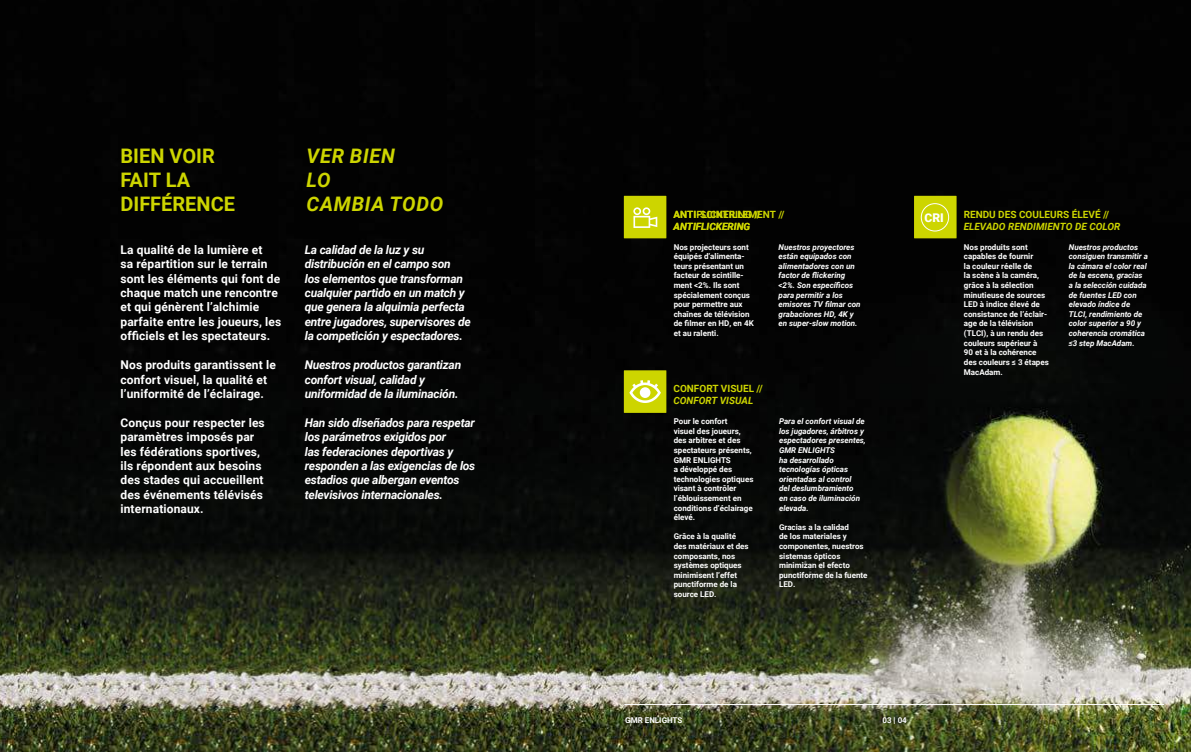
<style>
.page{position:relative;width:1191px;height:752px;background:#fff}
.page>*{position:absolute;margin:0;border:0;box-sizing:border-box;transform-origin:0 0}
.t1{font:700 20px/24px "Roboto";color:#cdd500}
.t2{font:italic 700 20px/24px "Roboto";letter-spacing:.035em;color:#cdd500}
.t3{font:italic 700 12px/14.4px "Roboto";letter-spacing:-.02em;color:#fff}
.t4{font:700 12px/14.4px "Roboto";letter-spacing:.01em;color:#fff}
.t5{font:900 12px "Roboto";color:#fff}
.t6{font:700 10px "Roboto";color:#cdd500}
.t7{font:italic 700 10px "Roboto";color:#cdd500}
.t8{font:700 8px/9.6px "Roboto";color:#fff}
.t9{font:italic 700 8px/9.6px "Roboto";color:#fff}
</style>
<div class="page">
<img style="left:0;top:0;width:1191px;height:751px">
<hr style="left:624px;top:703px;width:540px;height:1px;background:#fff">
<div style="left:624px;top:370px;width:42px;height:42px;background:#cdd500"></div>
<svg style="left:629px;top:380px;width:32px;height:23px"></svg>
<div style="left:640px;top:387px;width:10px;height:11px;background:#fff;border-radius:50%"></div>
<div style="left:914px;top:196px;width:42px;height:42px;background:#cdd500"></div>
<div style="left:920px;top:203px;width:29px;height:28px;border:1px solid #fff;border-radius:50%"></div>
<div style="left:624px;top:196px;width:42px;height:42px;background:#cdd500"></div>
<svg style="left:633px;top:207px;width:24px;height:21px"></svg>
<h1 class="t1" style="left:120px;top:143px;width:116px">BIEN VOIR<br>FAIT LA<br>DIFFÉRENCE</h1>
<h2 class="t4" style="left:120px;top:242px;width:162px">La qualité de la lumière et<br>sa répartition sur le terrain sont les éléments qui font de chaque match une rencontre et qui génèrent l’alchimie parfaite entre les joueurs, les officiels et les spectateurs.</h2>
<h2 class="t4" style="left:120px;top:357px;width:157px">Nos produits garantissent le confort visuel, la qualité et l’uniformité de l’éclairage.</h2>
<h2 class="t4" style="left:120px;top:414px;width:146px">Conçus pour respecter les paramètres imposés par les fédérations sportives, ils répondent aux besoins des stades qui accueillent des événements télévisés internationaux.</h2>
<h1 class="t2" style="left:306px;top:143px;width:138px">VER BIEN<br>LO<br>CAMBIA TODO</h1>
<h2 class="t3" style="left:305px;top:242px;width:167px">La calidad de la luz y su distribución en el campo son<br>los elementos que transforman cualquier partido en un match y que genera la alquimia perfecta entre jugadores, supervisores de la competición y espectadores.</h2>
<h2 class="t3" style="left:305px;top:357px;width:158px">Nuestros productos garantizan confort visual, calidad y uniformidad de la iluminación.</h2>
<h2 class="t3" style="left:305px;top:414px;width:172px">Han sido diseñados para respetar los parámetros exigidos por<br>las federaciones deportivas y responden a las exigencias de los estadios que albergan eventos televisivos internacionales.</h2>
<p class="t6" style="left:696px;top:207px;width:66px">FLICKERING //</p>
<p class="t6" style="left:963px;top:207px;width:147px">RENDU DES COULEURS ÉLEVÉ //</p>
<p class="t7" style="left:963px;top:219px;width:158px">ELEVADO RENDIMIENTO DE COLOR</p>
<p class="t8" style="left:964px;top:241px;width:86px">Nos produits sont capables de fournir<br>la couleur réelle de<br>la scène à la caméra, grâce à la sélection minutieuse de sources<br>LED à indice élevé de consistance de l’éclair&shy;age de la télévision (TLCI), à un rendu des couleurs supérieur à<br>90 et à la cohérence des couleurs ≤ 3 étapes<br>MacAdam.</p>
<p class="t9" style="left:1068px;top:241px;width:81px">Nuestros productos consiguen transmitir a la cámara el color real de la escena, gracias a la selección cuidada de fuentes LED con elevado índice de<br>TLCI, rendimiento de color superior a 90 y coherencia cromática ≤3 step MacAdam.</p>
<p class="t6" style="left:673px;top:207px;width:113px">ANTI-SCINTILLEMENT //</p>
<p class="t7" style="left:673px;top:219px;width:78px">ANTIFLICKERING</p>
<p class="t9" style="left:778px;top:241px;width:83px">Nuestros proyectores están equipados con alimentadores con un factor de flickering &lt;2%. Son específicos para permitir a los emisores TV filmar con grabaciones HD, 4K y en super-slow motion.</p>
<h2 class="t5" style="left:924px;top:209px;width:21px">CRI</h2>
<p class="t8" style="left:673px;top:241px;width:82px">Nos projecteurs sont équipés d’alimenta&shy;teurs présentant un facteur de scintille&shy;ment &lt;2%. Ils sont spécialement conçus pour permettre aux chaînes de télévision de filmer en HD, en 4K et au ralenti.</p>
<p class="t6" style="left:673px;top:381px;width:91px">CONFORT VISUEL //</p>
<p class="t7" style="left:673px;top:393px;width:81px">CONFORT VISUAL</p>
<p class="t8" style="left:673px;top:416px;width:81px">Pour le confort<br>visuel des joueurs, des arbitres et des spectateurs présents,<br>GMR ENLIGHTS<br>a développé des technologies optiques visant à contrôler l’éblouissement en conditions d’éclairage élevé.</p>
<p class="t8" style="left:673px;top:531px;width:77px">Grâce à la qualité des matériaux et des composants, nos systèmes optiques minimisent l’effet punctiforme de la source LED.</p>
<p class="t9" style="left:779px;top:416px;width:88px">Para el confort visual de los jugadores, árbitros y espectadores presentes,<br>GMR ENLIGHTS<br>ha desarrollado tecnologías ópticas orientadas al control<br>del deslumbramiento<br>en caso de iluminación elevada.</p>
<p class="t8" style="left:779px;top:521px;width:90px">Gracias a la calidad<br>de los materiales y componentes, nuestros sistemas ópticos minimizan el efecto punctiforme de la fuente<br>LED.</p>
<p class="t8" style="left:625px;top:715px;width:59px">GMR ENLIGHTS</p>
<p class="t8" style="left:882px;top:715px;width:26px">03 | 04</p>
</div>
